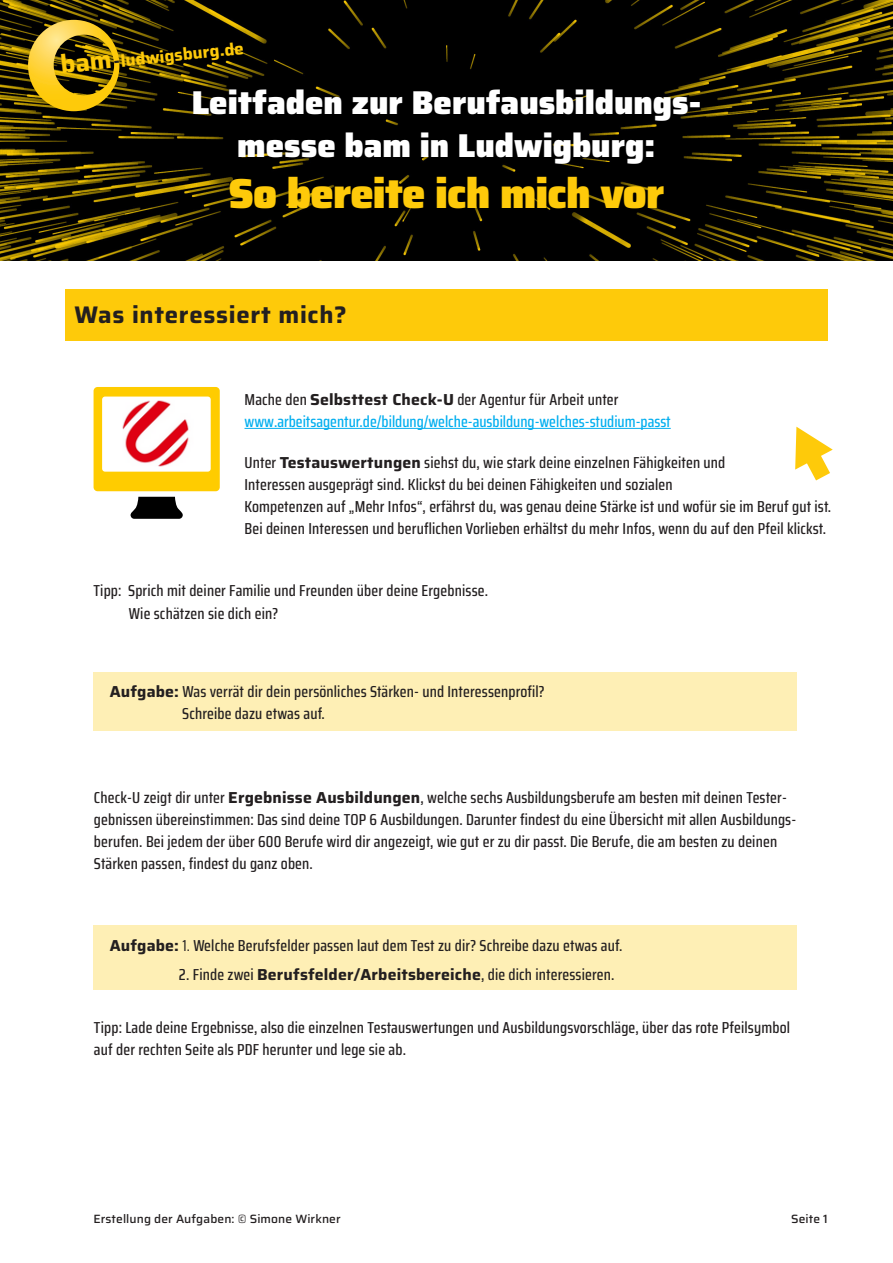
<style>
.page{position:relative;width:893px;height:1263px;background:#fff}
.page>*{position:absolute;margin:0;border:0;box-sizing:border-box;transform-origin:0 0}
.t1{font:900 42px "Saira";letter-spacing:-.02em;color:#feca0a}
.t2{font:900 33px/43.2px "Saira";color:#fff;text-align:center}
.t3{font:700 24px "Saira";letter-spacing:.03em;color:#231f20}
.t4{font:100 16.95px "Saira";color:#feca0a}
.body{font:500 15.9px/22px "Saira Condensed";letter-spacing:.01em;color:#231f20}
.body-2{font:500 15.9px/22px "Saira Condensed";color:#00aeef}
.t5{font:500 12px "Saira";letter-spacing:.01em;color:#231f20}
.s1{font-size:25.35px}
.s2{color:#231f20}
.s3{font-family:"Saira";font-weight:700;color:#231f20}
.s4{font-family:"Saira";font-weight:700}
.s5{font-weight:400}
</style>
<div class="page">
<img style="left:0;top:0;width:893px;height:260px">
<svg style="left:131px;top:497px;width:52px;height:22px"></svg>
<div style="left:94px;top:387px;width:126px;height:104px;background:#fc0;border-radius:4px"></div>
<div style="left:102px;top:397px;width:109px;height:75px;background:#fff;border-radius:3px"></div>
<svg style="left:28px;top:20px;width:91px;height:91px;background:#917717"></svg>
<div style="left:65px;top:289px;width:763px;height:51px;background:#feca0a"></div>
<hr style="left:244px;top:428px;width:427px;height:1px;background:#00aeef">
<div style="left:94px;top:672px;width:703px;height:59px;background:#feefb5"></div>
<div style="left:94px;top:925px;width:703px;height:65px;background:#feefb5"></div>
<img style="left:122px;top:400px;width:67px;height:67px">
<svg style="left:795px;top:427px;width:38px;height:53px"></svg>
<p class="t4" style="left:59px;top:53px;width:185px;rotate:-6deg"><span class="s1">bam</span><span class="s2">-</span>ludwigsburg.de</p>
<p class="t2" style="left:192px;top:80px;width:511px">Leitfaden zur Berufausbildungs&shy;messe bam in Ludwigburg:</p>
<p class="t1" style="left:229px;top:159px;width:437px">So bereite ich mich vor</p>
<p class="t3" style="left:75px;top:295px;width:274px">Was interessiert mich?</p>
<p class="body-2" style="left:244px;top:388px;width:428px"><span class="s2">Mache den</span> <span class="s3">Selbsttest Check-U</span> <span class="s2">der Agentur für Arbeit unter </span>www.arbeitsagentur.de/bildung/welche-ausbildung-welches-studium-passt</p>
<p class="body" style="left:244px;top:451px;width:588px">Unter <span class="s4">Testauswertungen</span> siehst du, wie stark deine einzelnen Fähigkeiten und<br>Interessen ausgeprägt sind. Klickst du bei deinen Fähigkeiten und sozialen<br>Kompetenzen auf „Mehr Infos“, erfährst du, was genau deine Stärke ist und wofür sie im Beruf gut ist.<br>Bei deinen Interessen und beruflichen Vorlieben erhältst du mehr Infos, wenn du auf den Pfeil klickst.</p>
<p class="body" style="left:129px;top:580px;width:361px;text-indent:-35px">Tipp: Sprich mit deiner Familie und Freunden über deine Ergebnisse.<br>Wie schätzen sie dich ein?</p>
<p class="body" style="left:182px;top:680px;width:364px;text-indent:-72px"><span class="s4">Aufgabe:</span> Was verrät dir dein persönliches Stärken- und Interessenprofil?<br>Schreibe dazu etwas auf.</p>
<p class="body" style="left:94px;top:786px;width:704px">Check-U zeigt dir unter <span class="s4">Ergebnisse Ausbildungen</span>, welche sechs Ausbildungsberufe am besten mit deinen Tester&shy;gebnissen übereinstimmen: Das sind deine TOP 6 Ausbildungen. Darunter findest du eine Übersicht mit allen Ausbildungs&shy;berufen. Bei jedem der über 600 Berufe wird dir angezeigt, wie gut er zu dir passt. Die Berufe, die am besten zu deinen Stärken passen, findest du ganz oben.</p>
<p class="body" style="left:110px;top:934px;width:514px"><span class="s4">Aufgabe:</span> <span class="s5">1.</span> Welche Berufsfelder passen laut dem Test zu dir? Schreibe dazu etwas auf.</p>
<p class="body" style="left:179px;top:963px;width:437px">2. Finde zwei <span class="s4">Berufsfelder/Arbeitsbereiche</span>, die dich interessieren.</p>
<p class="body" style="left:94px;top:1016px;width:697px">Tipp: Lade deine Ergebnisse, also die einzelnen Testauswertungen und Ausbildungsvorschläge, über das rote Pfeilsymbol auf der rechten Seite als PDF herunter und lege sie ab.</p>
<p class="t5" style="left:94px;top:1209px;width:249px">Erstellung der Aufgaben: © Simone Wirkner</p>
<p class="t5" style="left:791px;top:1209px;width:38px">Seite 1</p>
</div>
